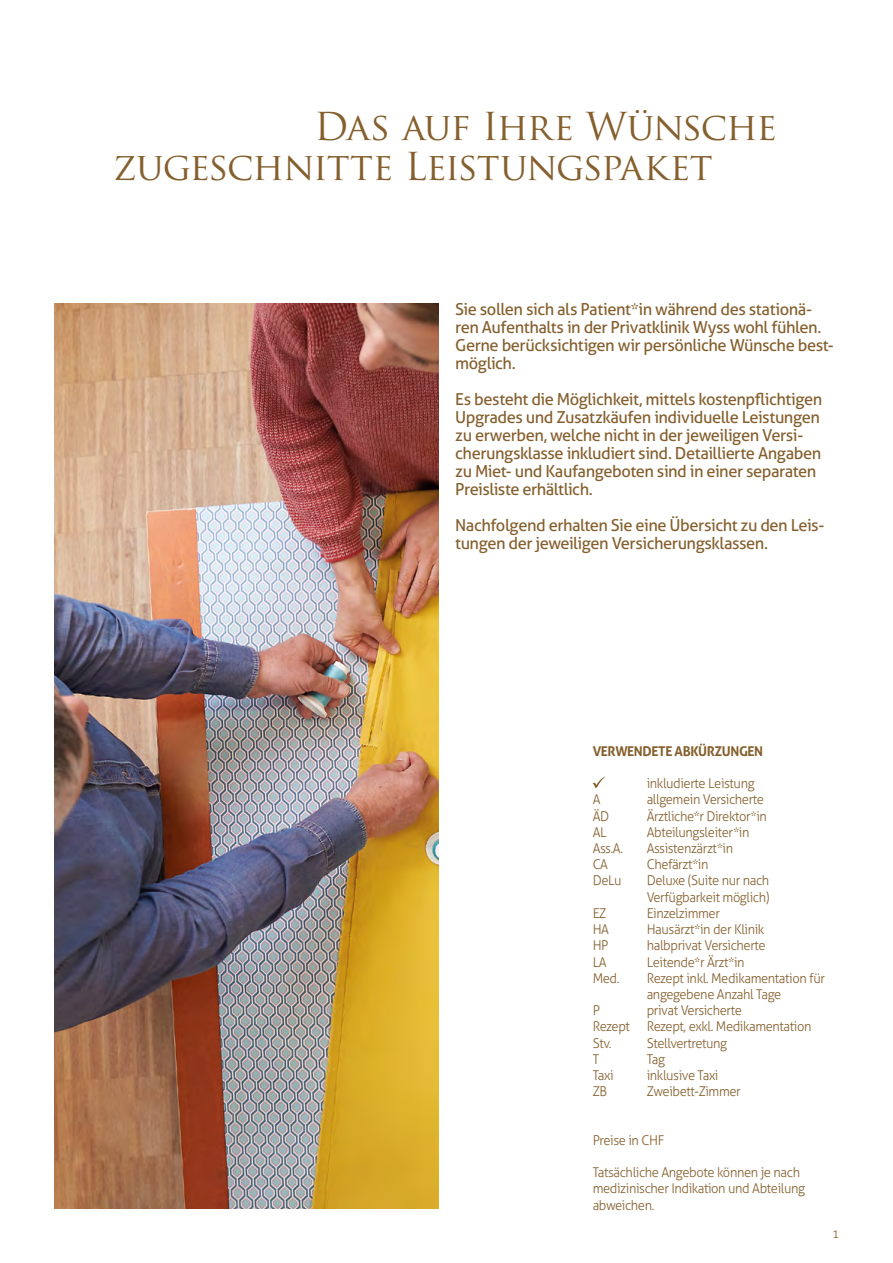
<style>
.page{position:relative;width:893px;height:1263px;background:#fff}
.page>*{position:absolute;margin:0;border:0;box-sizing:border-box;transform-origin:0 0}
.t1{font:37.5px/40.5px "Trajan Pro";letter-spacing:-.03em;color:#855f2d}
.t2{font:16.5px/18px "Aller";letter-spacing:-.03em;color:#855f2d}
.t3{font:300 13.5px/16.2px "Aller";letter-spacing:-.03em;color:#855f2d;scale:.96 1}
.t4{font:700 13.5px "Aller";letter-spacing:-.03em;color:#855f2d}
.t5{font:300 12px "Aller";color:#855f2d}
</style>
<div class="page">
<img style="left:54px;top:303px;width:384px;height:906px">
<svg style="left:593px;top:776px;width:12px;height:12px"></svg>
<h1 class="t1" style="left:113px;top:106px;width:665px;text-indent:201px">Das auf Ihre Wünsche zugeschnitte Leistungspaket</h1>
<p class="t2" style="left:455px;top:300px;width:380px">Sie sollen sich als Patient*in während des stationä&shy;ren Aufenthalts in der Privatklinik Wyss wohl fühlen.<br>Gerne berücksichtigen wir persönliche Wünsche best&shy;möglich.</p>
<p class="t2" style="left:455px;top:390px;width:369px">Es besteht die Möglichkeit, mittels kostenpflichtigen Upgrades und Zusatzkäufen individuelle Leistungen zu erwerben, welche nicht in der jeweiligen Versi&shy;cherungsklasse inkludiert sind. Detaillierte Angaben zu Miet- und Kaufangeboten sind in einer separaten Preisliste erhältlich.</p>
<p class="t2" style="left:455px;top:516px;width:371px">Nachfolgend erhalten Sie eine Übersicht zu den Leis&shy;tungen der jeweiligen Versicherungsklassen.</p>
<p class="t4" style="left:593px;top:743px;width:172px">VERWENDETE ABKÜRZUNGEN</p>
<p class="t3" style="left:647px;top:775px;width:114px">inkludierte Leistung</p>
<p class="t3" style="left:593px;top:792px;width:10px">A</p>
<p class="t3" style="left:647px;top:792px;width:124px">allgemein Versicherte</p>
<p class="t3" style="left:593px;top:808px;width:19px">ÄD</p>
<p class="t3" style="left:647px;top:808px;width:127px">Ärztliche*r Direktor*in</p>
<p class="t3" style="left:593px;top:824px;width:16px">AL</p>
<p class="t3" style="left:647px;top:824px;width:109px">Abteilungsleiter*in</p>
<p class="t3" style="left:593px;top:840px;width:33px">Ass.A.</p>
<p class="t3" style="left:647px;top:840px;width:92px">Assistenzärzt*in</p>
<p class="t3" style="left:593px;top:856px;width:18px">CA</p>
<p class="t3" style="left:647px;top:856px;width:66px">Chefärzt*in</p>
<p class="t3" style="left:593px;top:873px;width:32px">DeLu</p>
<p class="t3" style="left:647px;top:873px;width:129px">Deluxe (Suite nur nach<br>Verfügbarkeit möglich)</p>
<p class="t3" style="left:593px;top:905px;width:16px">EZ</p>
<p class="t3" style="left:647px;top:905px;width:78px">Einzelzimmer</p>
<p class="t3" style="left:593px;top:921px;width:19px">HA</p>
<p class="t3" style="left:647px;top:921px;width:124px">Hausärzt*in der Klinik</p>
<p class="t3" style="left:593px;top:937px;width:18px">HP</p>
<p class="t3" style="left:647px;top:937px;width:125px">halbprivat Versicherte</p>
<p class="t3" style="left:593px;top:954px;width:16px">LA</p>
<p class="t3" style="left:647px;top:954px;width:104px">Leitende*r Ärzt*in</p>
<p class="t3" style="left:593px;top:970px;width:29px">Med.</p>
<p class="t3" style="left:647px;top:970px;width:187px">Rezept inkl. Medikamentation für angegebene Anzahl Tage</p>
<p class="t3" style="left:593px;top:1002px;width:9px">P</p>
<p class="t3" style="left:593px;top:1002px;width:229px;text-indent:54px">privat Versicherte<br>Rezept Rezept, exkl. Medikamentation<br>Stv.</p>
<p class="t3" style="left:647px;top:1035px;width:85px">Stellvertretung</p>
<p class="t3" style="left:593px;top:1051px;width:8px">T</p>
<p class="t3" style="left:647px;top:1051px;width:21px">Tag</p>
<p class="t3" style="left:593px;top:1067px;width:23px">Taxi</p>
<p class="t3" style="left:647px;top:1067px;width:76px">inklusive Taxi</p>
<p class="t3" style="left:593px;top:1083px;width:17px">ZB</p>
<p class="t3" style="left:647px;top:1083px;width:100px">Zweibett-Zimmer</p>
<p class="t3" style="left:593px;top:1132px;width:76px">Preise in CHF</p>
<p class="t3" style="left:593px;top:1164px;width:223px">Tatsächliche Angebote können je nach medizinischer Indikation und Abteilung abweichen.</p>
<p class="t5" style="left:832px;top:1226px;width:9px">1</p>
</div>
